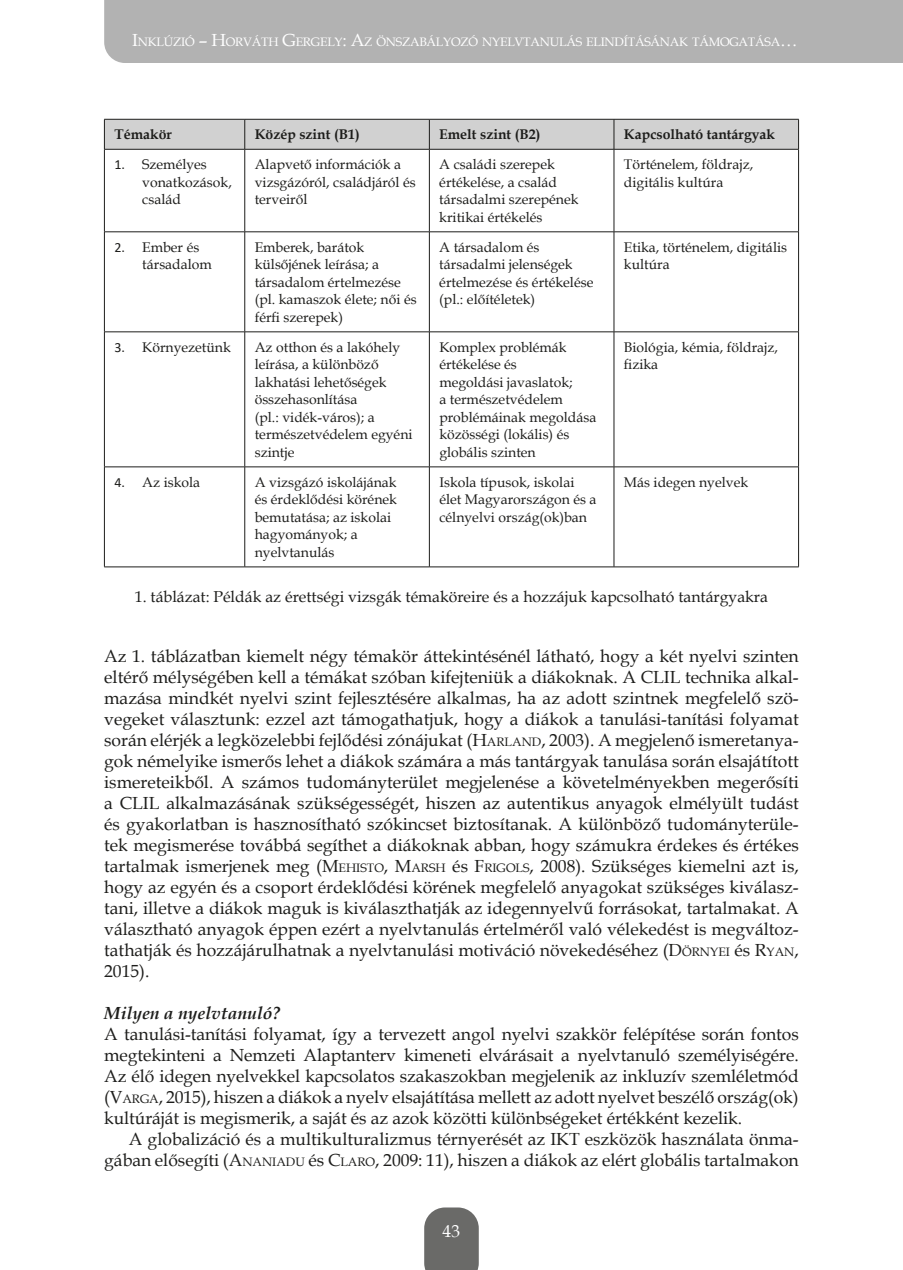
<style>
.page{position:relative;width:903px;height:1270px;background:#fff}
.page>*{position:absolute;margin:0;border:0;box-sizing:border-box;transform-origin:0 0}
.t1{font:17.5px/21px "Book Antiqua";color:#1d1d1b;text-align:justify}
.t2{font:italic 700 17.5px "Book Antiqua";color:#1d1d1b}
.t3{font:17.5px "Book Antiqua";color:#fff}
.t4{font:15.75px "Book Antiqua";color:#1d1d1b}
.t5{font:14px/17.5px "Book Antiqua";color:#1d1d1b}
.t6{font:700 14px "Book Antiqua";color:#1d1d1b}
.t7{font:12.25px "Book Antiqua";letter-spacing:-.015em;color:#fff}
.s1{font-size:17.5px}
.s2{font-family:"Calibri"}
.s3{font-style:inherit}
.s4{font-size:12.25px}
</style>
<div class="page">
<svg style="left:424px;top:1207px;width:55px;height:63px;background:#747472"></svg>
<div style="left:104px;top:0;width:799px;height:63px;background:#b2b2b2"></div>
<div style="left:105px;top:120px;width:693px;height:29px;background:#d1d1d1"></div>
<svg style="left:105px;top:150px;width:693px;height:417px"></svg>
<hr style="left:104px;top:119px;width:141px;height:1px;background:#1d1d1b">
<hr style="left:104px;top:119px;width:1px;height:30px;background:#1d1d1b">
<hr style="left:245px;top:119px;width:184px;height:1px;background:#1d1d1b">
<hr style="left:244px;top:119px;width:1px;height:30px;background:#1d1d1b">
<hr style="left:429px;top:119px;width:185px;height:1px;background:#1d1d1b">
<hr style="left:429px;top:119px;width:1px;height:30px;background:#1d1d1b">
<hr style="left:614px;top:119px;width:185px;height:1px;background:#1d1d1b">
<hr style="left:614px;top:119px;width:1px;height:30px;background:#1d1d1b">
<hr style="left:798px;top:119px;width:1px;height:30px;background:#1d1d1b">
<hr style="left:104px;top:149px;width:141px;height:1px;background:#1d1d1b">
<hr style="left:104px;top:149px;width:1px;height:83px;background:#1d1d1b">
<hr style="left:245px;top:149px;width:184px;height:1px;background:#1d1d1b">
<hr style="left:244px;top:149px;width:1px;height:83px;background:#1d1d1b">
<hr style="left:429px;top:149px;width:185px;height:1px;background:#1d1d1b">
<hr style="left:429px;top:149px;width:1px;height:83px;background:#1d1d1b">
<hr style="left:614px;top:149px;width:185px;height:1px;background:#1d1d1b">
<hr style="left:614px;top:149px;width:1px;height:83px;background:#1d1d1b">
<hr style="left:798px;top:149px;width:1px;height:83px;background:#1d1d1b">
<hr style="left:104px;top:232px;width:141px;height:1px;background:#1d1d1b">
<hr style="left:104px;top:232px;width:1px;height:100px;background:#1d1d1b">
<hr style="left:245px;top:232px;width:184px;height:1px;background:#1d1d1b">
<hr style="left:244px;top:232px;width:1px;height:100px;background:#1d1d1b">
<hr style="left:429px;top:232px;width:185px;height:1px;background:#1d1d1b">
<hr style="left:429px;top:232px;width:1px;height:100px;background:#1d1d1b">
<hr style="left:614px;top:232px;width:185px;height:1px;background:#1d1d1b">
<hr style="left:614px;top:232px;width:1px;height:100px;background:#1d1d1b">
<hr style="left:798px;top:232px;width:1px;height:100px;background:#1d1d1b">
<hr style="left:104px;top:332px;width:141px;height:1px;background:#1d1d1b">
<hr style="left:104px;top:332px;width:1px;height:135px;background:#1d1d1b">
<hr style="left:245px;top:332px;width:184px;height:1px;background:#1d1d1b">
<hr style="left:244px;top:332px;width:1px;height:135px;background:#1d1d1b">
<hr style="left:429px;top:332px;width:185px;height:1px;background:#1d1d1b">
<hr style="left:429px;top:332px;width:1px;height:135px;background:#1d1d1b">
<hr style="left:614px;top:332px;width:185px;height:1px;background:#1d1d1b">
<hr style="left:614px;top:332px;width:1px;height:135px;background:#1d1d1b">
<hr style="left:798px;top:332px;width:1px;height:135px;background:#1d1d1b">
<hr style="left:104px;top:467px;width:141px;height:1px;background:#1d1d1b">
<hr style="left:104px;top:467px;width:1px;height:100px;background:#1d1d1b">
<hr style="left:245px;top:467px;width:184px;height:1px;background:#1d1d1b">
<hr style="left:244px;top:467px;width:1px;height:100px;background:#1d1d1b">
<hr style="left:429px;top:467px;width:185px;height:1px;background:#1d1d1b">
<hr style="left:429px;top:467px;width:1px;height:100px;background:#1d1d1b">
<hr style="left:614px;top:467px;width:185px;height:1px;background:#1d1d1b">
<hr style="left:614px;top:467px;width:1px;height:100px;background:#1d1d1b">
<hr style="left:798px;top:467px;width:1px;height:100px;background:#1d1d1b">
<hr style="left:104px;top:567px;width:141px;height:1px;background:#1d1d1b">
<hr style="left:245px;top:567px;width:184px;height:1px;background:#1d1d1b">
<hr style="left:429px;top:567px;width:185px;height:1px;background:#1d1d1b">
<hr style="left:614px;top:567px;width:185px;height:1px;background:#1d1d1b">
<p class="t7" style="left:132px;top:33px;width:667px"><span class="s1">I</span>NKLÚZIÓ <span class="s1">– H</span>ORVÁTH <span class="s1">G</span>ERGELY<span class="s1">: A</span>Z ÖNSZABÁLYOZÓ NYELVTANULÁS ELINDÍTÁSÁNAK TÁMOGATÁSA<span class="s1">…</span></p>
<p class="t6" style="left:114px;top:125px;width:59px">Témakör</p>
<p class="t6" style="left:255px;top:125px;width:106px">Közép szint (B1)</p>
<p class="t6" style="left:439px;top:125px;width:103px">Emelt szint (B2)</p>
<p class="t6" style="left:624px;top:125px;width:153px">Kapcsolható tantárgyak</p>
<p class="t5" style="left:142px;top:156px;width:91px;text-indent:-28px"><span class="s2">1.</span> Személyes vonatkozások, család</p>
<p class="t5" style="left:255px;top:156px;width:163px">Alapvető információk a vizsgázóról, családjáról és terveiről</p>
<p class="t5" style="left:439px;top:156px;width:141px">A családi szerepek értékelése, a család társadalmi szerepének kritikai értékelés</p>
<p class="t5" style="left:624px;top:156px;width:131px">Történelem, földrajz, digitális kultúra</p>
<p class="t5" style="left:142px;top:238px;width:71px;text-indent:-28px"><span class="s2">2.</span> Ember és társadalom</p>
<p class="t5" style="left:255px;top:238px;width:163px">Emberek, barátok külsőjének leírása; a társadalom értelmezése (pl. kamaszok élete; női és férfi szerepek)</p>
<p class="t5" style="left:439px;top:238px;width:156px">A társadalom és társadalmi jelenségek értelmezése és értékelése (pl.: előítéletek)</p>
<p class="t5" style="left:624px;top:238px;width:165px">Etika, történelem, digitális kultúra</p>
<p class="t5" style="left:114px;top:338px;width:118px"><span class="s2">3.</span> Környezetünk</p>
<p class="t5" style="left:255px;top:338px;width:159px">Az otthon és a lakóhely leírása, a különböző lakhatási lehetőségek összehasonlítása<br>(pl.: vidék-város); a természetvédelem egyéni szintje</p>
<p class="t5" style="left:439px;top:338px;width:159px">Komplex problémák értékelése és<br>megoldási javaslatok;<br>a természetvédelem problémáinak megoldása közösségi (lokális) és globális szinten</p>
<p class="t5" style="left:624px;top:338px;width:156px">Biológia, kémia, földrajz, fizika</p>
<p class="t5" style="left:114px;top:473px;width:87px"><span class="s2">4.</span> Az iskola</p>
<p class="t5" style="left:255px;top:473px;width:144px">A vizsgázó iskolájának és érdeklődési körének bemutatása; az iskolai hagyományok; a nyelvtanulás</p>
<p class="t5" style="left:439px;top:473px;width:159px">Iskola típusok, iskolai élet Magyarországon és a célnyelvi ország(ok)ban</p>
<p class="t5" style="left:624px;top:473px;width:126px">Más idegen nyelvek</p>
<p class="t4" style="left:135px;top:586px;width:635px">1. táblázat: Példák az érettségi vizsgák témaköreire és a hozzájuk kapcsolható tantárgyakra</p>
<p class="t1" style="left:104px;top:645px;width:696px">Az 1. táblázatban kiemelt négy témakör áttekintésénél látható, hogy a két nyelvi szinten eltérő mélységében kell a témákat szóban kifejteniük a diákoknak. A CLIL technika alkal&shy;mazása mindkét nyelvi szint fejlesztésére alkalmas, ha az adott szintnek megfelelő szö&shy;vegeket választunk: ezzel azt támogathatjuk, hogy a diákok a tanulási-tanítási folyamat során elérjék a legközelebbi fejlődési zónájukat (<span class="s3">H</span><span class="s4">ARLAND</span>, 2003). A megjelenő ismeretanya&shy;gok némelyike ismerős lehet a diákok számára a más tantárgyak tanulása során elsajátított ismereteikből. A számos tudományterület megjelenése a követelményekben megerősíti a CLIL alkalmazásának szükségességét, hiszen az autentikus anyagok elmélyült tudást és gyakorlatban is hasznosítható szókincset biztosítanak. A különböző tudományterüle&shy;tek megismerése továbbá segíthet a diákoknak abban, hogy számukra érdekes és értékes tartalmak ismerjenek meg (<span class="s3">M</span><span class="s4">EHISTO</span><span class="s3">, M</span><span class="s4">ARSH</span> és <span class="s3">F</span><span class="s4">RIGOLS</span><span class="s3">,</span> 2008). Szükséges kiemelni azt is, hogy az egyén és a csoport érdeklődési körének megfelelő anyagokat szükséges kiválasz&shy;tani, illetve a diákok maguk is kiválaszthatják az idegennyelvű forrásokat, tartalmakat. A választható anyagok éppen ezért a nyelvtanulás értelméről való vélekedést is megváltoz&shy;tathatják és hozzájárulhatnak a nyelvtanulási motiváció növekedéséhez (<span class="s3">D</span><span class="s4">ÖRNYEI</span> és <span class="s3">R</span><span class="s4">YAN</span>, 2015).</p>
<p class="t2" style="left:104px;top:1001px;width:177px">Milyen a nyelvtanuló?</p>
<p class="t1" style="left:104px;top:1023px;width:696px">A tanulási-tanítási folyamat, így a tervezett angol nyelvi szakkör felépítése során fontos megtekinteni a Nemzeti Alaptanterv kimeneti elvárásait a nyelvtanuló személyiségére.<br>Az élő idegen nyelvekkel kapcsolatos szakaszokban megjelenik az inkluzív szemléletmód (<span class="s3">V</span><span class="s4">ARGA</span>, 2015), hiszen a diákok a nyelv elsajátítása mellett az adott nyelvet beszélő ország(ok) kultúráját is megismerik, a saját és az azok közötti különbségeket értékként kezelik.</p>
<p class="t1" style="left:104px;top:1128px;width:696px;text-align:right">A globalizáció és a multikulturalizmus térnyerését az IKT eszközök használata önma&shy;gában elősegíti (<span class="s3">A</span><span class="s4">NANIADU</span> és <span class="s3">C</span><span class="s4">LARO</span>, 2009: 11), hiszen a diákok az elért globális tartalmakon</p>
<p class="t3" style="left:443px;top:1219px;width:19px">43</p>
</div>
